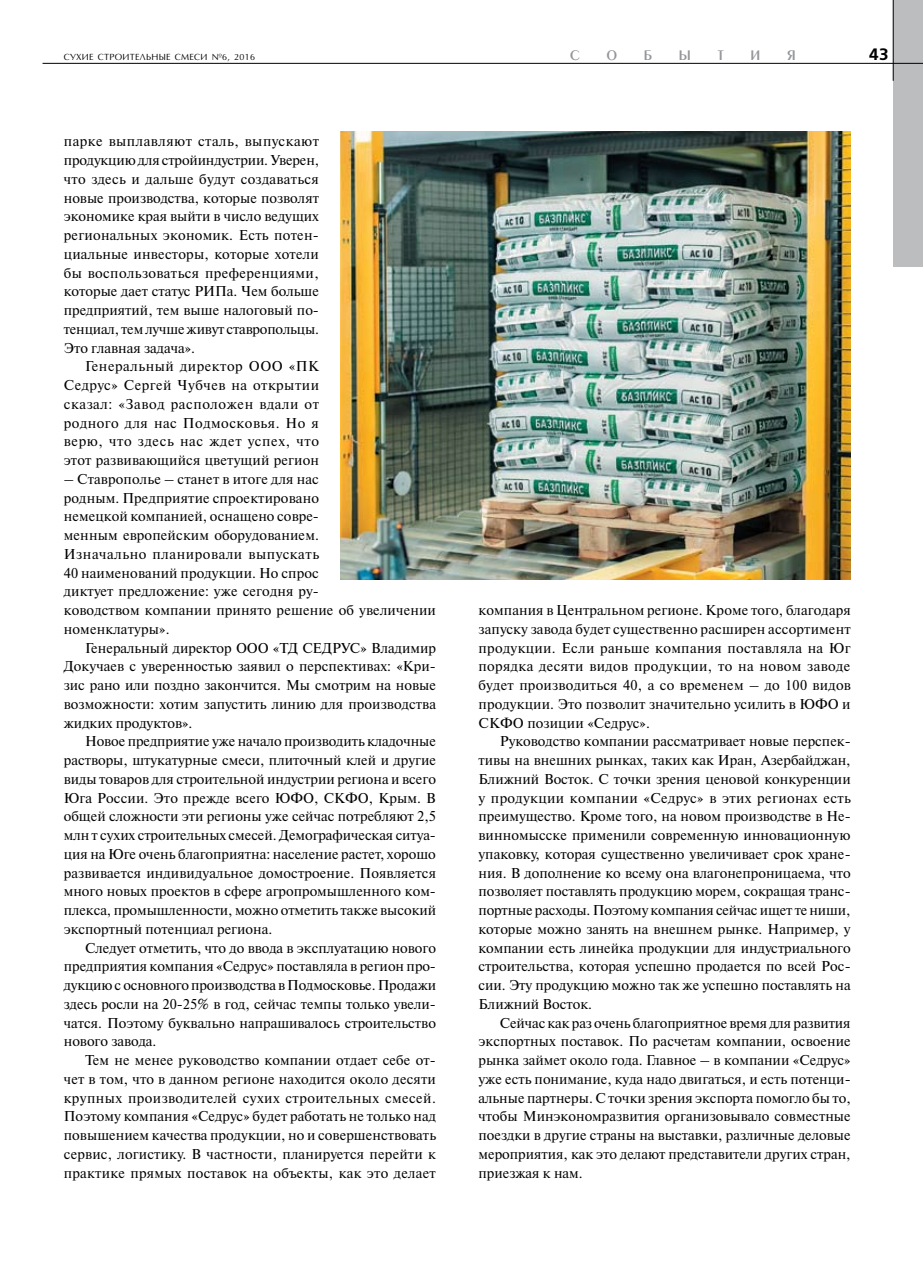
<style>
.page{position:relative;width:923px;height:1263px;background:#fff}
.page>*{position:absolute;margin:0;border:0;box-sizing:border-box;transform-origin:0 0}
.t1{font:700 16.5px "Free Set C";color:#000}
.t2{font:14.55px "Penta Demi";color:#939598}
.t3{font:14.25px/18.8px "Newton C";letter-spacing:.01em;color:#000;text-align:justify}
.t4{font:9px "AG Opus";letter-spacing:.03em;color:#000}
</style>
<div class="page">
<div style="left:893px;top:0;width:30px;height:267px;background:#bcbdbf"></div>
<img style="left:340px;top:132px;width:510px;height:448px">
<hr style="left:893px;top:0;width:1px;height:81px;background:#000">
<hr style="left:43px;top:63px;width:880px;height:1px;background:#000">
<p class="t4" style="left:64px;top:51px;width:193px">СУХИЕ СТРОИТЕЛЬНЫЕ СМЕСИ №6, 2016</p>
<p class="t2" style="left:570px;top:48px;width:11px">С</p>
<p class="t2" style="left:606px;top:48px;width:12px">О</p>
<p class="t2" style="left:644px;top:48px;width:9px">Б</p>
<p class="t2" style="left:678px;top:48px;width:14px">Ы</p>
<p class="t2" style="left:717px;top:48px;width:8px">Т</p>
<p class="t2" style="left:750px;top:48px;width:11px">И</p>
<p class="t2" style="left:787px;top:48px;width:10px">Я</p>
<p class="t1" style="left:868px;top:45px;width:22px">43</p>
<p class="t3" style="left:64px;top:132px;width:257px">парке выплавляют сталь, выпускают продукцию для стройиндустрии. Уверен, что здесь и дальше будут создаваться новые производства, которые позволят экономике края выйти в число ведущих региональных экономик. Есть потен&shy;циальные инвесторы, которые хотели бы воспользоваться преференциями, которые дает статус РИПа. Чем больше предприятий, тем выше налоговый по&shy;тенциал, тем лучше живут ставропольцы.<br>Это главная задача».</p>
<p class="t3" style="left:64px;top:357px;width:257px;text-indent:21px">Генеральный директор ООО «ПК Седрус» Сергей Чубчев на открытии сказал: «Завод расположен вдали от родного для нас Подмосковья. Но я верю, что здесь нас ждет успех, что этот развивающийся цветущий регион</p>
<p class="t3" style="left:64px;top:470px;width:374px;text-align:left">– Ставрополье – станет в итоге для нас<br>родным. Предприятие спроектировано<br>немецкой компанией, оснащено совре-<br>менным европейским оборудованием.<br>Изначально планировали выпускать<br>40 наименований продукции. Но спрос<br>диктует предложение: уже сегодня ру-<br>ководством компании принято решение об увеличении номенклатуры».</p>
<p class="t3" style="left:64px;top:638px;width:374px;text-indent:21px">Генеральный директор ООО «ТД СЕДРУС» Владимир Докучаев с уверенностью заявил о перспективах: «Кри&shy;зис рано или поздно закончится. Мы смотрим на новые возможности: хотим запустить линию для производства жидких продуктов».</p>
<p class="t3" style="left:64px;top:732px;width:374px;text-indent:21px">Новое предприятие уже начало производить кладочные растворы, штукатурные смеси, плиточный клей и другие виды товаров для строительной индустрии региона и всего Юга России. Это прежде всего ЮФО, СКФО, Крым. В общей сложности эти регионы уже сейчас потребляют 2,5 млн т сухих строительных смесей. Демографическая ситуа&shy;ция на Юге очень благоприятна: население растет, хорошо развивается индивидуальное домостроение. Появляется много новых проектов в сфере агропромышленного ком&shy;плекса, промышленности, можно отметить также высокий экспортный потенциал региона.</p>
<p class="t3" style="left:64px;top:938px;width:374px;text-indent:21px">Следует отметить, что до ввода в эксплуатацию нового предприятия компания «Седрус» поставляла в регион про&shy;дукцию с основного производства в Подмосковье. Продажи здесь росли на 20-25% в год, сейчас темпы только увели&shy;чатся. Поэтому буквально напрашивалось строительство нового завода.</p>
<p class="t3" style="left:64px;top:1051px;width:374px;text-indent:21px">Тем не менее руководство компании отдает себе от&shy;чет в том, что в данном регионе находится около десяти крупных производителей сухих строительных смесей.<br>Поэтому компания «Седрус» будет работать не только над повышением качества продукции, но и совершенствовать сервис, логистику. В частности, планируется перейти к практике прямых поставок на объекты, как это делает</p>
<p class="t3" style="left:478px;top:601px;width:374px">компания в Центральном регионе. Кроме того, благодаря запуску завода будет существенно расширен ассортимент продукции. Если раньше компания поставляла на Юг порядка десяти видов продукции, то на новом заводе будет производиться 40, а со временем – до 100 видов продукции. Это позволит значительно усилить в ЮФО и СКФО позиции «Седрус».</p>
<p class="t3" style="left:478px;top:732px;width:374px;text-indent:21px">Руководство компании рассматривает новые перспек&shy;тивы на внешних рынках, таких как Иран, Азербайджан, Ближний Восток. С точки зрения ценовой конкуренции у продукции компании «Седрус» в этих регионах есть преимущество. Кроме того, на новом производстве в Не&shy;винномысске применили современную инновационную упаковку, которая существенно увеличивает срок хране&shy;ния. В дополнение ко всему она влагонепроницаема, что позволяет поставлять продукцию морем, сокращая транс&shy;портные расходы. Поэтому компания сейчас ищет те ниши, которые можно занять на внешнем рынке. Например, у компании есть линейка продукции для индустриального строительства, которая успешно продается по всей Рос&shy;сии. Эту продукцию можно так же успешно поставлять на Ближний Восток.</p>
<p class="t3" style="left:478px;top:1013px;width:374px;text-indent:21px">Сейчас как раз очень благоприятное время для развития экспортных поставок. По расчетам компании, освоение рынка займет около года. Главное – в компании «Седрус» уже есть понимание, куда надо двигаться, и есть потенци&shy;альные партнеры. С точки зрения экспорта помогло бы то, чтобы Минэкономразвития организовывало совместные поездки в другие страны на выставки, различные деловые мероприятия, как это делают представители других стран, приезжая к нам.</p>
</div>
